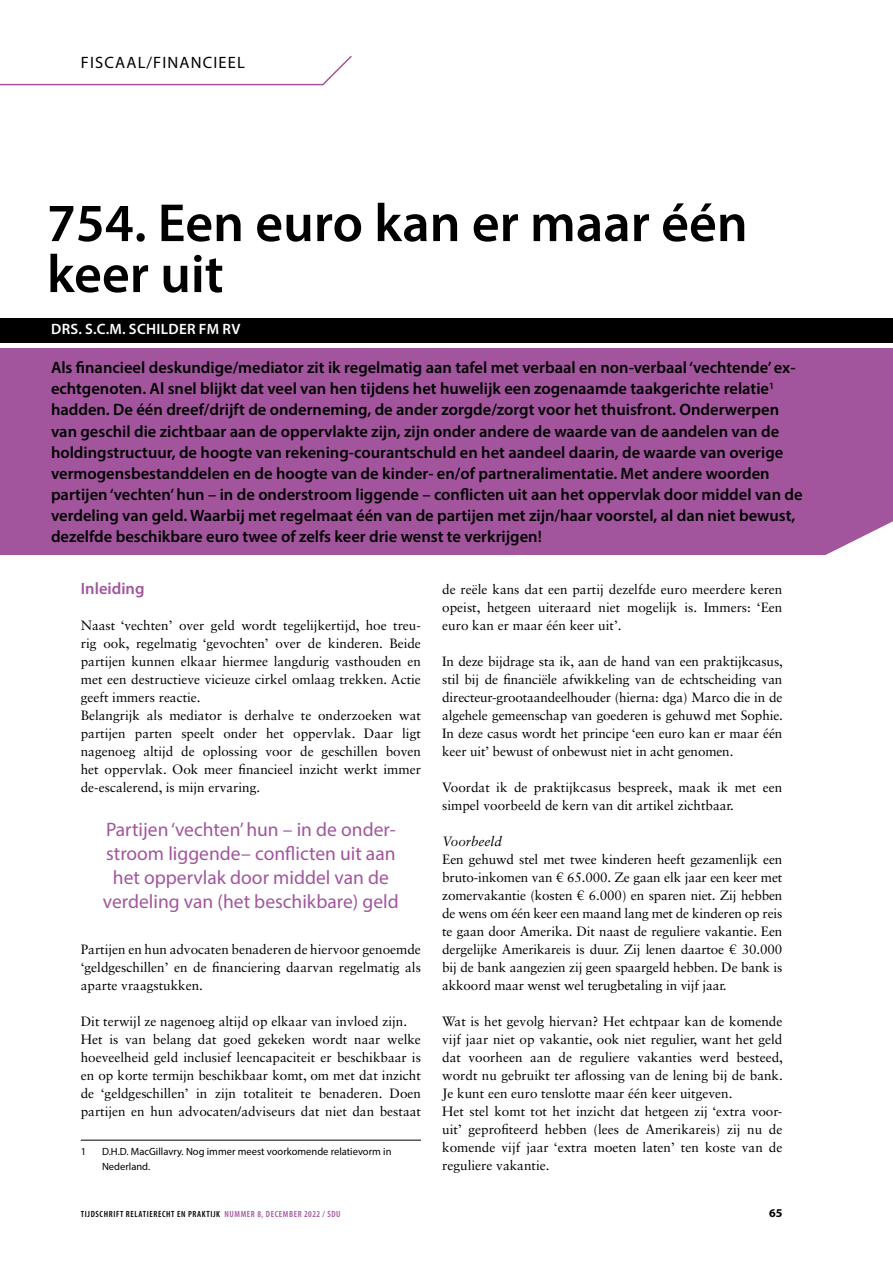
<style>
.page{position:relative;width:893px;height:1263px;background:#fff}
.page>*{position:absolute;margin:0;border:0;box-sizing:border-box;transform-origin:0 0}
.t1{font:600 54px/51px "Myriad Pro";color:#000}
.t2{font:19.5px/24px "Myriad Pro";color:#a2559d;text-align:center}
.t3{font:600 16.5px/21px "Myriad Pro";color:#000}
.t4{font:16.5px "Myriad Pro";color:#000}
.t5{font:600 16.5px "Myriad Pro";color:#a2559d}
.t6{font:600 15px "Myriad Pro";letter-spacing:.02em;color:#fff}
.t7{font:13.5px/18px "Sabon LT Std";color:#000}
.t8{font:italic 13.5px "Sabon LT Std";color:#000}
.t9{font:700 12px "Myriad Pro";color:#000}
.t10{font:10.5px/15px "Myriad Pro";color:#000}
.t11{font:600 condensed 9px "Myriad Pro";letter-spacing:.07em;color:#000}
.s1{color:#a2559d}
</style>
<div class="page">
<div style="left:0;top:318px;width:893px;height:24px;background:#000"></div>
<svg style="left:0;top:55px;width:352px;height:31px"></svg>
<hr style="left:81px;top:1140px;width:340px;height:1px;background:#000">
<div style="left:0;top:348px;width:893px;height:206px;background:#a2559d"></div>
<svg style="left:816px;top:554px;width:77px;height:1px"></svg>
<p class="t4" style="left:81px;top:53px;width:20px">Fiscaal</p>
<p class="t4" style="left:147px;top:53px;width:17px">/financieel</p>
<h1 class="t1" style="left:47px;top:196px;width:702px">754. Een euro kan er maar één keer uit</h1>
<p class="t6" style="left:51px;top:320px;width:191px">DRS. S.C.M. SCHILDER FM RV</p>
<p class="t3" style="left:51px;top:357px;width:753px">Als financieel deskundige/mediator zit ik regelmatig aan tafel met verbaal en non-verbaal ‘vechtende’ ex&shy;echtgenoten. Al snel blijkt dat veel van hen tijdens het huwelijk een zogenaamde taakgerichte relatie<sup>1 </sup>hadden. De één dreef/drijft de onderneming, de ander zorgde/zorgt voor het thuisfront. Onderwerpen van geschil die zichtbaar aan de oppervlakte zijn, zijn onder andere de waarde van de aandelen van de holdingstructuur, de hoogte van rekening-courantschuld en het aandeel daarin, de waarde van overige vermogensbestanddelen en de hoogte van de kinder- en/of partneralimentatie. Met andere woorden partijen ‘vechten’ hun – in de onderstroom liggende – conflicten uit aan het oppervlak door middel van de verdeling van geld. Waarbij met regelmaat één van de partijen met zijn/haar voorstel, al dan niet bewust, dezelfde beschikbare euro twee of zelfs keer drie wenst te verkrijgen!</p>
<p class="t5" style="left:81px;top:578px;width:65px">Inleiding</p>
<p class="t7" style="left:81px;top:616px;width:342px">Naast ‘vechten’ over geld wordt tegelijkertijd, hoe treu&shy;rig ook, regelmatig ‘gevochten’ over de kinderen. Beide partijen kunnen elkaar hiermee langdurig vasthouden en met een destructieve vicieuze cirkel omlaag trekken. Actie geeft immers reactie.<br>Belangrijk als mediator is derhalve te onderzoeken wat partijen parten speelt onder het oppervlak. Daar ligt nagenoeg altijd de oplossing voor de geschillen boven het oppervlak. Ook meer financieel inzicht werkt immer de-escalerend, is mijn ervaring.</p>
<h2 class="t2" style="left:103px;top:817px;width:297px">Partijen ‘vechten’ hun – in de onder&shy;stroom liggende– conflicten uit aan het oppervlak door middel van de verdeling van (het beschikbare) geld</h2>
<p class="t7" style="left:81px;top:940px;width:342px;text-align:justify">Partijen en hun advocaten benaderen de hiervoor genoemde ‘geldgeschillen’ en de financiering daarvan regelmatig als aparte vraagstukken.</p>
<p class="t7" style="left:81px;top:1012px;width:342px">Dit terwijl ze nagenoeg altijd op elkaar van invloed zijn.<br>Het is van belang dat goed gekeken wordt naar welke hoeveelheid geld inclusief leencapaciteit er beschikbaar is en op korte termijn beschikbaar komt, om met dat inzicht de ‘geldgeschillen’ in zijn totaliteit te benaderen. Doen partijen en hun advocaten/adviseurs dat niet dan bestaat</p>
<p class="t10" style="left:81px;top:1144px;width:7px">1</p>
<p class="t10" style="left:102px;top:1144px;width:291px">D.H.D. MacGillavry. Nog immer meest voorkomende relatievorm in<br>Nederland.</p>
<p class="t7" style="left:442px;top:580px;width:342px;text-align:justify">de reële kans dat een partij dezelfde euro meerdere keren opeist, hetgeen uiteraard niet mogelijk is. Immers: ‘Een euro kan er maar één keer uit’.</p>
<p class="t7" style="left:442px;top:652px;width:342px;text-align:justify">In deze bijdrage sta ik, aan de hand van een praktijkcasus, stil bij de financiële afwikkeling van de echtscheiding van directeur-grootaandeelhouder (hierna: dga) Marco die in de algehele gemeenschap van goederen is gehuwd met Sophie.<br>In deze casus wordt het principe ‘een euro kan er maar één keer uit’ bewust of onbewust niet in acht genomen.</p>
<p class="t7" style="left:442px;top:778px;width:342px">Voordat ik de praktijkcasus bespreek, maak ik met een simpel voorbeeld de kern van dit artikel zichtbaar.</p>
<p class="t8" style="left:442px;top:833px;width:61px">Voorbeeld</p>
<p class="t7" style="left:442px;top:850px;width:342px;text-align:justify">Een gehuwd stel met twee kinderen heeft gezamenlijk een bruto-inkomen van € 65.000. Ze gaan elk jaar een keer met zomervakantie (kosten € 6.000) en sparen niet. Zij hebben de wens om één keer een maand lang met de kinderen op reis te gaan door Amerika. Dit naast de reguliere vakantie. Een dergelijke Amerikareis is duur. Zij lenen daartoe € 30.000 bij de bank aangezien zij geen spaargeld hebben. De bank is akkoord maar wenst wel terugbetaling in vijf jaar.</p>
<p class="t7" style="left:442px;top:1012px;width:342px">Wat is het gevolg hiervan? Het echtpaar kan de komende vijf jaar niet op vakantie, ook niet regulier, want het geld dat voorheen aan de reguliere vakanties werd besteed, wordt nu gebruikt ter aflossing van de lening bij de bank.<br>Je kunt een euro tenslotte maar één keer uitgeven.<br>Het stel komt tot het inzicht dat hetgeen zij ‘extra voor&shy;uit’ geprofiteerd hebben (lees de Amerikareis) zij nu de komende vijf jaar ‘extra moeten laten’ ten koste van de reguliere vakantie.</p>
<p class="t11" style="left:81px;top:1208px;width:261px">TIJDSCHRIFT RELATIERECHT EN PRAKTIJK <span class="s1">NUMMER 8, DECEMBER 2022 / SDU</span></p>
<p class="t9" style="left:769px;top:1205px;width:15px">65</p>
</div>
